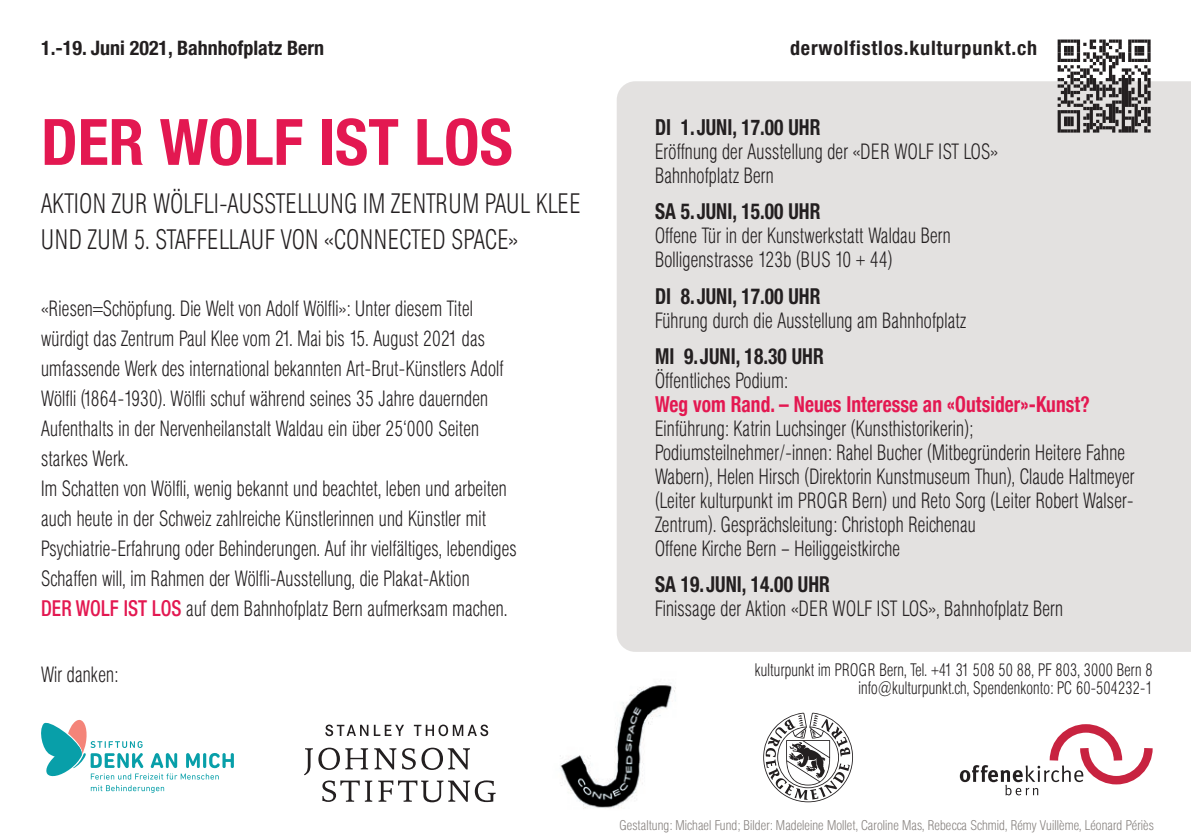
<style>
.page{position:relative;width:1191px;height:840px;background:#fff}
.page>*{position:absolute;margin:0;border:0;box-sizing:border-box;transform-origin:0 0}
.t1{font:700 condensed 64px "Helvetica Neue LT";color:#e31851}
.t2{font:200 28px/36px "Helvetica Con BQ";letter-spacing:.025em;color:#231f20;scale:.88 1}
.t3{font:200 22px/30px "Helvetica Con BQ";letter-spacing:.005em;color:#231f20;scale:.88 1}
.t4{font:700 condensed 22px "Helvetica Neue LT";letter-spacing:.005em;color:#231f20;scale:.88 1}
.t5{font:700 condensed 22px "Helvetica Neue";letter-spacing:.005em;color:#e31851;scale:.88 1}
.t6{font:700 condensed 22px "Helvetica Neue";letter-spacing:.005em;color:#231f20;scale:.88 1}
.t7{font:700 condensed 20px "Helvetica Neue LT";color:#231f20}
.t8{font:700 condensed 20px "Helvetica Neue LT";letter-spacing:.04em;color:#231f20}
.t9{font:200 18px/18px "Helvetica Con BQ";letter-spacing:.005em;color:#231f20;text-align:right;scale:.88 1}
.t10{font:200 14px "Helvetica Con BQ";color:#888380}
.s1{font-family:"Helvetica Neue LT";font-weight:500;font-stretch:condensed;color:#e31851}
</style>
<div class="page">
<div style="left:617px;top:81px;width:574px;height:570px;background:#e3e1e0"></div>
<svg style="left:1057px;top:39px;width:93px;height:93px"></svg>
<svg style="left:763px;top:712px;width:90px;height:89px"></svg>
<svg style="left:959px;top:724px;width:193px;height:71px"></svg>
<svg style="left:41px;top:720px;width:193px;height:72px"></svg>
<svg style="left:304px;top:747px;width:64px;height:27px"></svg>
<svg style="left:374px;top:748px;width:22px;height:21px"></svg>
<svg style="left:402px;top:747px;width:68px;height:22px"></svg>
<svg style="left:322px;top:780px;width:50px;height:21px"></svg>
<svg style="left:378px;top:780px;width:117px;height:21px"></svg>
<svg style="left:325px;top:724px;width:43px;height:11px"></svg>
<svg style="left:374px;top:724px;width:30px;height:11px"></svg>
<svg style="left:414px;top:724px;width:74px;height:11px"></svg>
<img style="left:560px;top:684px;width:116px;height:125px">
<p class="t7" style="left:41px;top:35px;width:284px">1.-19. Juni 2021, Bahnhofplatz Bern</p>
<p class="t8" style="left:790px;top:35px;width:248px">derwolfistlos.kulturpunkt.ch</p>
<h1 class="t1" style="left:41px;top:103px;width:473px">DER WOLF IST LOS</h1>
<p class="t2" style="left:41px;top:185px;width:614px">AKTION ZUR WÖLFLI-AUSSTELLUNG IM ZENTRUM PAUL KLEE<br>UND ZUM 5. STAFFELLAUF VON «CONNECTED SPACE»</p>
<p class="t3" style="left:41px;top:293px;width:542px">«Riesen=Schöpfung. Die Welt von Adolf Wölfli»: Unter diesem Titel würdigt das Zentrum Paul Klee vom 21. Mai bis 15. August 2021 das umfassende Werk des international bekannten Art-Brut-Künstlers Adolf Wölfli (1864-1930). Wölfli schuf während seines 35 Jahre dauernden Aufenthalts in der Nervenheilanstalt Waldau ein über 25‘000 Seiten starkes Werk.<br>Im Schatten von Wölfli, wenig bekannt und beachtet, leben und arbeiten auch heute in der Schweiz zahlreiche Künstlerinnen und Künstler mit Psychiatrie-Erfahrung oder Behinderungen. Auf ihr vielfältiges, lebendiges Schaffen will, im Rahmen der Wölfli-Ausstellung, die Plakat-Aktion<br><span class="s1">DER WOLF IST LOS</span> auf dem Bahnhofplatz Bern aufmerksam machen.</p>
<p class="t3" style="left:41px;top:659px;width:89px">Wir danken:</p>
<p class="t6" style="left:655px;top:109px;width:190px">DI 1.JUNI, 17.00 UHR</p>
<p class="t3" style="left:655px;top:140px;width:391px;line-height:24px">Eröffnung der Ausstellung der «DER WOLF IST LOS»<br>Bahnhofplatz Bern</p>
<p class="t4" style="left:655px;top:198px;width:190px">SA 5.JUNI, 15.00 UHR</p>
<p class="t3" style="left:655px;top:224px;width:338px;line-height:24px">Offene Tür in der Kunstwerkstatt Waldau Bern<br>Bolligenstrasse 123b (BUS 10 + 44)</p>
<p class="t4" style="left:655px;top:282px;width:190px">DI 8.JUNI, 17.00 UHR</p>
<p class="t3" style="left:655px;top:305px;width:355px">Führung durch die Ausstellung am Bahnhofplatz</p>
<p class="t4" style="left:655px;top:342px;width:193px">MI 9.JUNI, 18.30 UHR</p>
<p class="t3" style="left:655px;top:365px;width:153px">Öffentliches Podium:</p>
<p class="t5" style="left:655px;top:385px;width:495px">Weg vom Rand. – Neues Interesse an «Outsider»-Kunst?</p>
<p class="t3" style="left:655px;top:416px;width:546px;line-height:24px">Einführung: Katrin Luchsinger (Kunsthistorikerin); Podiumsteilnehmer/-innen: Rahel Bucher (Mitbegründerin Heitere Fahne Wabern), Helen Hirsch (Direktorin Kunstmuseum Thun), Claude Haltmeyer (Leiter kulturpunkt im PROGR Bern) und Reto Sorg (Leiter Robert Walser-Zentrum). Gesprächsleitung: Christoph Reichenau<br>Offene Kirche Bern – Heiliggeistkirche</p>
<p class="t4" style="left:655px;top:570px;width:200px">SA 19.JUNI, 14.00 UHR</p>
<p class="t3" style="left:655px;top:593px;width:465px">Finissage der Aktion «DER WOLF IST LOS», Bahnhofplatz Bern</p>
<p class="t9" style="left:755px;top:660px;width:453px">kulturpunkt im PROGR Bern, Tel. +41 31 508 50 88, PF 803, 3000 Bern 8 info@kulturpunkt.ch, Spendenkonto: PC 60-504232-1</p>
<p class="t10" style="left:619px;top:816px;width:536px">Gestaltung: Michael Fund; Bilder: Madeleine Mollet, Caroline Mas, Rebecca Schmid, Rémy Vuillème, Léonard Périès</p>
</div>
